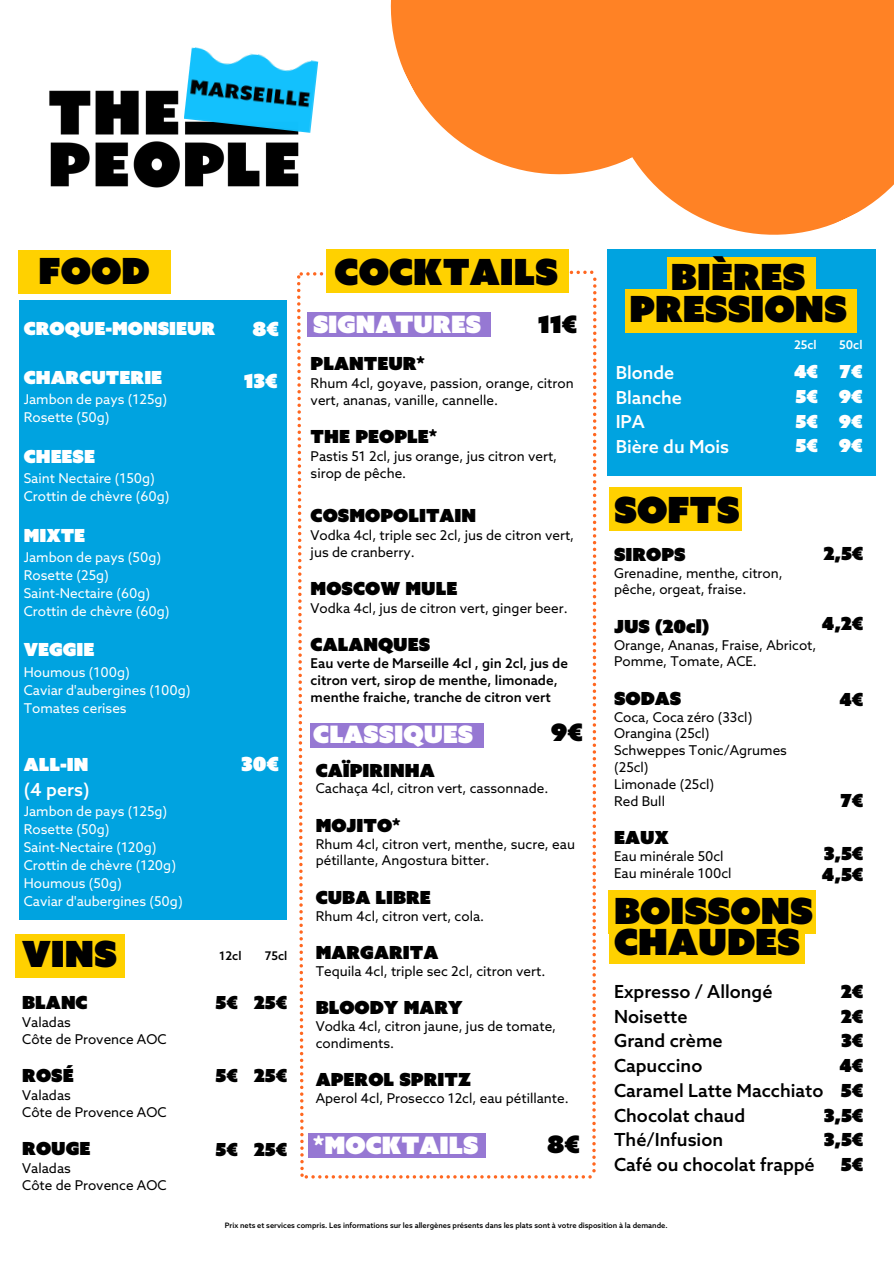
<style>
.page{position:relative;width:894px;height:1264px;background:#fff}
.page>*{position:absolute;margin:0;border:0;box-sizing:border-box;transform-origin:0 0}
.t1{font:36px/31.5px "Azo Super";color:#000;text-align:center}
.t2{font:24px "Azo Super";color:#fff}
.t3{font:24px "Azo Super";color:#000}
.t4{font:19.5px "Azo Super";color:#fff}
.t5{font:18px/24.8px "Azo Super";color:#000;text-align:right}
.t6{font:500 18px/24.8px "Azo Sans";color:#000}
.t7{font:18px "Azo Super";color:#fff}
.t8{font:500 18px/24.8px "Azo Sans";color:#fff}
.t9{font:500 17.85px/24.8px "Azo Sans";color:#fff}
.t10{font:17.85px/24.8px "Azo Super";color:#fff;text-align:justify}
.t11{font:17.85px "Azo Super";color:#000}
.t12{font:13.5px/16.8px "Azo Sans";color:#000}
.t13{font:13.5px/18px "Azo Sans";color:#fff}
.t14{font:500 13.5px/16.8px "Azo Sans";color:#000}
.t15{font:500 12px "Azo Sans";color:#fff}
.t16{font:500 12px "Azo Sans";color:#000}
.t17{font:500 7.5px "Azo Sans";color:#000}
.s1{font-family:"Azo Super";font-weight:400}
</style>
<div class="page">
<div style="left:20px;top:300px;width:267px;height:619px;background:#00a3e0"></div>
<div style="left:607px;top:249px;width:268px;height:227px;background:#00a3e0"></div>
<div style="left:18px;top:250px;width:152px;height:44px;background:#ffd100"></div>
<div style="left:666px;top:257px;width:149px;height:43px;background:#ffd100"></div>
<div style="left:326px;top:249px;width:242px;height:44px;background:#ffd100"></div>
<svg style="left:297px;top:270px;width:299px;height:908px"></svg>
<div style="left:307px;top:312px;width:183px;height:25px;background:#9678d3"></div>
<div style="left:15px;top:933px;width:109px;height:44px;background:#ffd100"></div>
<div style="left:608px;top:487px;width:133px;height:44px;background:#ffd100"></div>
<div style="left:310px;top:723px;width:174px;height:24px;background:#9678d3"></div>
<div style="left:625px;top:289px;width:232px;height:44px;background:#ffd100"></div>
<img style="left:49px;top:61px;width:270px;height:127px">
<img style="left:184px;top:47px;width:134px;height:86px">
<div style="left:608px;top:890px;width:207px;height:43px;background:#ffd100"></div>
<div style="left:608px;top:920px;width:196px;height:43px;background:#ffd100"></div>
<svg style="left:568px;top:198px;width:311px;height:60px"></svg>
<svg style="left:390px;top:0;width:503px;height:198px;background:#ff9241"></svg>
<h6 class="t1" style="left:39px;top:255px;width:113px">FOOD</h6>
<h2 class="t7" style="left:24px;top:316px;width:193px">CROQUE-MONSIEUR</h2>
<h2 class="t7" style="left:24px;top:365px;width:140px">CHARCUTERIE</h2>
<h2 class="t13" style="left:24px;top:390px;width:145px">Jambon de pays (125g)<br>Rosette (50g)</h2>
<p class="t7" style="left:24px;top:444px;width:73px">CHEESE</p>
<p class="t13" style="left:24px;top:469px;width:147px">Saint Nectaire (150g)<br>Crottin de chèvre (60g)</p>
<p class="t7" style="left:24px;top:523px;width:63px">MIXTE</p>
<p class="t13" style="left:24px;top:548px;width:147px">Jambon de pays (50g)<br>Rosette (25g)<br>Saint-Nectaire (60g)<br>Crottin de chèvre (60g)</p>
<h1 class="t7" style="left:24px;top:638px;width:72px">VEGGIE</h1>
<h1 class="t13" style="left:24px;top:663px;width:168px">Houmous (100g)<br>Caviar d'aubergines (100g)<br>Tomates cerises</h1>
<p class="t8" style="left:24px;top:752px;width:67px"><span class="s1">ALL-IN </span>(4 pers)</p>
<p class="t13" style="left:24px;top:802px;width:160px">Jambon de pays (125g)<br>Rosette (50g)<br>Saint-Nectaire (120g)<br>Crottin de chèvre (120g)<br>Houmous (50g)<br>Caviar d'aubergines (50g)</p>
<p class="t4" style="left:252px;top:315px;width:28px">8€</p>
<h4 class="t4" style="left:244px;top:367px;width:35px">13€</h4>
<h4 class="t4" style="left:241px;top:750px;width:39px">30€</h4>
<h6 class="t1" style="left:22px;top:938px;width:96px">VINS</h6>
<h6 class="t5" style="left:22px;top:990px;width:67px">BLANC</h6>
<h6 class="t12" style="left:22px;top:1013px;width:146px">Valadas<br>Côte de Provence AOC</h6>
<h6 class="t5" style="left:22px;top:1063px;width:53px">ROSÉ</h6>
<h6 class="t12" style="left:22px;top:1086px;width:146px">Valadas<br>Côte de Provence AOC</h6>
<h6 class="t5" style="left:22px;top:1136px;width:70px">ROUGE</h6>
<h6 class="t12" style="left:22px;top:1159px;width:146px">Valadas<br>Côte de Provence AOC</h6>
<h6 class="t16" style="left:219px;top:949px;width:24px">12cl</h6>
<h6 class="t16" style="left:264px;top:949px;width:24px">75cl</h6>
<h1 class="t11" style="left:215px;top:990px;width:24px">5€</h1>
<h4 class="t11" style="left:254px;top:990px;width:35px">25€</h4>
<h6 class="t11" style="left:215px;top:1063px;width:24px">5€</h6>
<h4 class="t11" style="left:254px;top:1063px;width:35px">25€</h4>
<h4 class="t11" style="left:215px;top:1137px;width:24px">5€</h4>
<h4 class="t11" style="left:254px;top:1137px;width:35px">25€</h4>
<h4 class="t1" style="left:334px;top:256px;width:225px">COCKTAILS</h4>
<h2 class="t1" style="left:629px;top:261px;width:219px">BIÈRES<br>PRESSIONS</h2>
<h1 class="t2" style="left:313px;top:308px;width:170px">SIGNATURES</h1>
<h1 class="t3" style="left:538px;top:309px;width:41px">11€</h1>
<h3 class="t5" style="left:310px;top:351px;width:116px">PLANTEUR*</h3>
<p class="t12" style="left:310px;top:374px;width:264px">Rhum 4cl, goyave, passion, orange, citron vert, ananas, vanille, cannelle.</p>
<h3 class="t5" style="left:310px;top:424px;width:128px">THE PEOPLE*</h3>
<p class="t12" style="left:310px;top:448px;width:248px">Pastis 51 2cl, jus orange, jus citron vert, sirop de pêche.</p>
<h3 class="t5" style="left:310px;top:503px;width:167px">COSMOPOLITAIN</h3>
<p class="t12" style="left:310px;top:526px;width:265px">Vodka 4cl, triple sec 2cl, jus de citron vert, jus de cranberry.</p>
<h3 class="t5" style="left:310px;top:576px;width:148px">MOSCOW MULE</h3>
<p class="t12" style="left:310px;top:599px;width:258px">Vodka 4cl, jus de citron vert, ginger beer.</p>
<h3 class="t5" style="left:310px;top:632px;width:121px">CALANQUES</h3>
<p class="t14" style="left:310px;top:656px;width:259px">Eau verte de Marseille 4cl , gin 2cl, jus de citron vert, sirop de menthe, limonade, menthe fraiche, tranche de citron vert</p>
<p class="t2" style="left:313px;top:718px;width:161px">CLASSIQUES</p>
<p class="t3" style="left:550px;top:716px;width:33px">9€</p>
<h3 class="t5" style="left:315px;top:757px;width:120px">CAÏPIRINHA</h3>
<p class="t12" style="left:315px;top:780px;width:234px">Cachaça 4cl, citron vert, cassonnade.</p>
<h3 class="t5" style="left:315px;top:812px;width:86px">MOJITO*</h3>
<p class="t12" style="left:315px;top:835px;width:261px">Rhum 4cl, citron vert, menthe, sucre, eau pétillante, Angostura bitter.</p>
<h3 class="t5" style="left:315px;top:884px;width:117px">CUBA LIBRE</h3>
<p class="t12" style="left:315px;top:907px;width:170px">Rhum 4cl, citron vert, cola.</p>
<h3 class="t5" style="left:315px;top:940px;width:124px">MARGARITA</h3>
<p class="t12" style="left:315px;top:962px;width:231px">Tequila 4cl, triple sec 2cl, citron vert.</p>
<h3 class="t5" style="left:315px;top:995px;width:148px">BLOODY MARY</h3>
<p class="t12" style="left:315px;top:1017px;width:242px">Vodka 4cl, citron jaune, jus de tomate, condiments.</p>
<h3 class="t5" style="left:315px;top:1067px;width:156px">APEROL SPRITZ</h3>
<p class="t12" style="left:315px;top:1089px;width:254px">Aperol 4cl, Prosecco 12cl, eau pétillante.</p>
<h1 class="t2" style="left:313px;top:1129px;width:166px">*MOCKTAILS</h1>
<h4 class="t3" style="left:547px;top:1128px;width:34px">8€</h4>
<p class="t9" style="left:615px;top:360px;width:115px">Blonde<br>Blanche<br>IPA<br>Bière du Mois</p>
<h4 class="t1" style="left:614px;top:494px;width:127px">SOFTS</h4>
<h4 class="t15" style="left:793px;top:339px;width:24px">25cl</h4>
<h4 class="t15" style="left:838px;top:339px;width:25px">50cl</h4>
<h4 class="t10" style="left:793px;top:359px;width:25px">4€ 5€ 5€ 5€</h4>
<h1 class="t10" style="left:838px;top:359px;width:25px">7€ 9€ 9€ 9€</h1>
<h2 class="t5" style="left:823px;top:541px;width:41px">2,5€</h2>
<h3 class="t5" style="left:614px;top:542px;width:73px">SIROPS</h3>
<p class="t12" style="left:614px;top:564px;width:170px">Grenadine, menthe, citron, pêche, orgeat, fraise.</p>
<h3 class="t5" style="left:614px;top:614px;width:97px">JUS (20cl)</h3>
<p class="t12" style="left:614px;top:636px;width:204px">Orange, Ananas, Fraise, Abricot,<br>Pomme, Tomate, ACE.</p>
<h3 class="t5" style="left:614px;top:686px;width:69px">SODAS</h3>
<p class="t12" style="left:614px;top:708px;width:174px">Coca, Coca zéro (33cl)<br>Orangina (25cl)<br>Schweppes Tonic/Agrumes (25cl)<br>Limonade (25cl)<br>Red Bull</p>
<h3 class="t5" style="left:614px;top:825px;width:56px">EAUX</h3>
<p class="t12" style="left:614px;top:847px;width:119px">Eau minérale 50cl<br>Eau minérale 100cl</p>
<h4 class="t5" style="left:821px;top:611px;width:43px">4,2€</h4>
<h4 class="t5" style="left:839px;top:687px;width:26px">4€</h4>
<h3 class="t5" style="left:840px;top:787px;width:25px">7€</h3>
<h4 class="t5" style="left:821px;top:843px;width:43px;line-height:20.2px;text-align:left">3,5€<br>4,5€</h4>
<h4 class="t1" style="left:614px;top:894px;width:200px;text-align:left">BOISSONS<br>CHAUDES</h4>
<h4 class="t6" style="left:614px;top:978px;width:211px">Expresso / Allongé<br>Noisette<br>Grand crème<br>Capuccino<br>Caramel Latte Macchiato<br>Chocolat chaud<br>Thé/Infusion<br>Café ou chocolat frappé</h4>
<h4 class="t5" style="left:823px;top:978px;width:41px">2€<br>2€<br>3€<br>4€<br>5€<br>3,5€<br>3,5€<br>5€</h4>
<h2 class="t17" style="left:225px;top:1221px;width:444px">Prix nets et services compris. Les informations sur les allergènes présents dans les plats sont à votre disposition à la demande.</h2>
</div>
